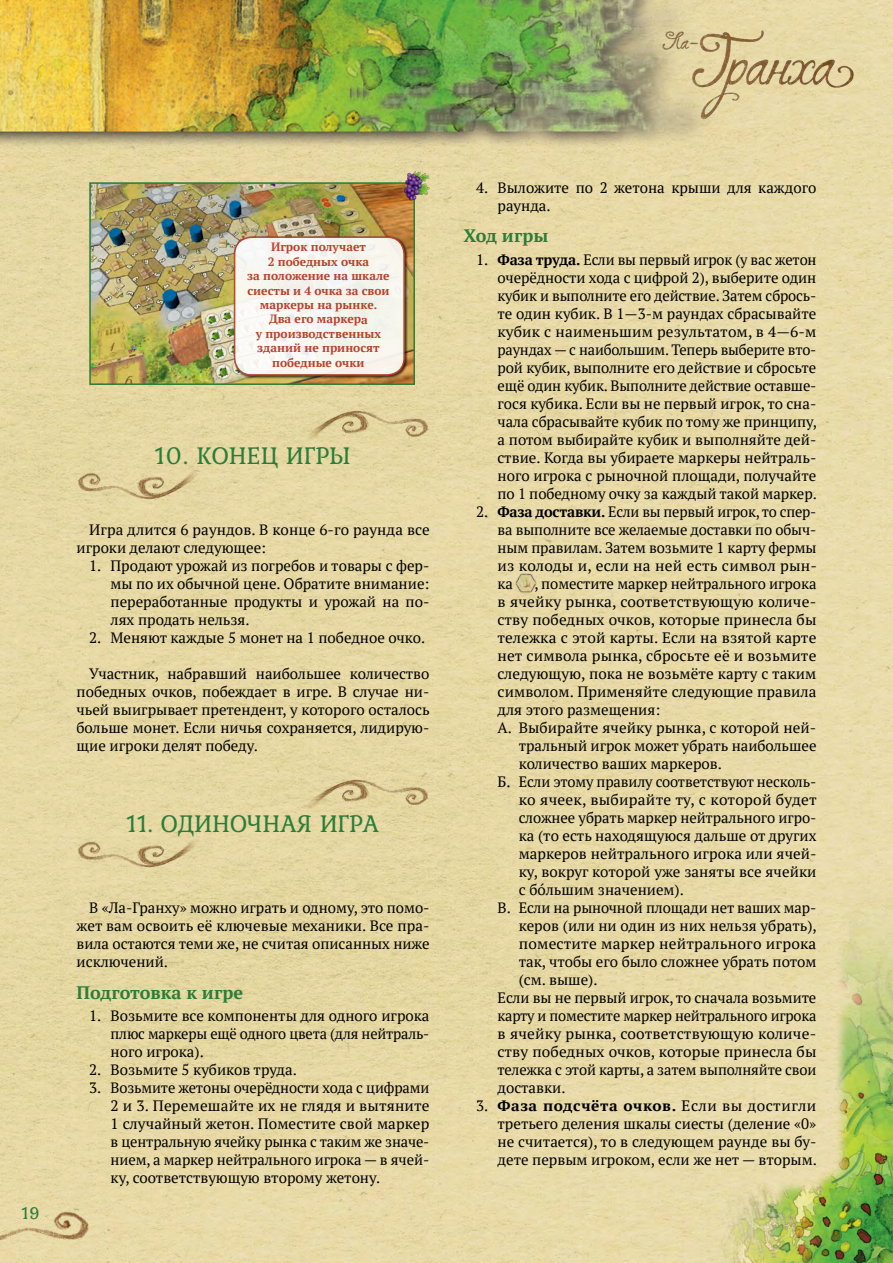
<style>
.page{position:relative;width:893px;height:1263px;background:#fff}
.page>*{position:absolute;margin:0;border:0;box-sizing:border-box;transform-origin:0 0}
.t1{font:25.5px "Kurale";color:#2b7d38}
.t2{font:700 18px "PT Serif";color:#2b7d38}
.t3{font:18px "Kurale";color:#2b7d38}
.t4{font:15px/18px "PT Serif";color:#000;text-align:justify}
.t5{font:700 12px/14.4px "PT Serif";color:#b7412a;text-align:center}
.s1{font-weight:700}
</style>
<div class="page">
<img style="left:0;top:0;width:893px;height:1263px">
<img style="left:646px;top:18px;width:215px;height:107px">
<img style="left:92px;top:185px;width:320px;height:197px">
<div style="left:89px;top:182px;width:326px;height:203px;border:2px solid #2b7d38"></div>
<img style="left:400px;top:171px;width:30px;height:30px">
<div style="left:233px;top:236px;width:175px;height:143px;background:#000;opacity:.75"></div>
<div style="left:235px;top:237px;width:169px;height:138px;background:#f7f6ee;border-radius:17px"></div>
<div style="left:234px;top:236px;width:171px;height:140px;border:2px solid #b7412a;border-radius:17px"></div>
<img style="left:298px;top:409px;width:131px;height:33px">
<img style="left:77px;top:468px;width:131px;height:32px">
<img style="left:298px;top:778px;width:131px;height:32px">
<img style="left:77px;top:837px;width:131px;height:32px">
<div style="left:515px;top:573px;width:22px;height:21px;background:#000;opacity:.75"></div>
<img style="left:516px;top:575px;width:19px;height:17px">
<p class="t3" style="left:22px;top:1199px;width:21px">19</p>
<p class="t5" style="left:247px;top:240px;width:144px">Игрок получает<br>2 победных очка<br>за положение на шкале сиесты и 4 очка за свои маркеры на рынке.<br>Два его маркера<br>у производственных зданий не приносят победные очки</p>
<h1 class="t1" style="left:155px;top:435px;width:197px">10. КОНЕЦ ИГРЫ</h1>
<p class="t4" style="left:77px;top:520px;width:355px;text-indent:13px">Игра длится 6 раундов. В конце 6-го раунда все игроки делают следующее:</p>
<p class="t4" style="left:111px;top:556px;width:320px;text-indent:-21px">1. Продают урожай из погребов и товары с фер&shy;мы по их обычной цене. Обратите внимание: переработанные продукты и урожай на по&shy;лях продать нельзя.</p>
<p class="t4" style="left:89px;top:628px;width:338px">2. Меняют каждые 5 монет на 1 победное очко.</p>
<p class="t4" style="left:77px;top:664px;width:355px;text-indent:13px">Участник, набравший наибольшее количество победных очков, побеждает в игре. В случае ни&shy;чьей выигрывает претендент, у которого осталось больше монет. Если ничья сохраняется, лидирую&shy;щие игроки делят победу.</p>
<h1 class="t1" style="left:127px;top:804px;width:254px">11. ОДИНОЧНАЯ ИГРА</h1>
<p class="t4" style="left:77px;top:898px;width:355px;text-indent:13px">В «Ла-Гранху» можно играть и одному, это помо&shy;жет вам освоить её ключевые механики. Все пра&shy;вила остаются теми же, не считая описанных ниже исключений.</p>
<p class="t2" style="left:77px;top:980px;width:168px">Подготовка к игре</p>
<p class="t4" style="left:111px;top:1006px;width:320px;text-indent:-21px">1. Возьмите все компоненты для одного игрока плюс маркеры ещё одного цвета (для нейтраль&shy;ного игрока).</p>
<p class="t4" style="left:89px;top:1060px;width:209px">2. Возьмите 5 кубиков труда.</p>
<p class="t4" style="left:111px;top:1078px;width:321px;text-indent:-21px">3. Возьмите жетоны очерёдности хода с цифрами 2 и 3. Перемешайте их не глядя и вытяните 1 случайный жетон. Поместите свой маркер в центральную ячейку рынка с таким же значе&shy;нием, а маркер нейтрального игрока — в ячей&shy;ку, соответствующую второму жетону.</p>
<p class="t4" style="left:497px;top:178px;width:320px;text-indent:-21px">4. Выложите по 2 жетона крыши для каждого раунда.</p>
<p class="t2" style="left:463px;top:224px;width:86px">Ход игры</p>
<p class="t4" style="left:497px;top:250px;width:321px;text-indent:-21px">1. <span class="s1">Фаза труда.</span> Если вы первый игрок (у вас жетон очерёдности хода с цифрой 2), выберите один кубик и выполните его действие. Затем сбрось&shy;те один кубик. В 1—3-м раундах сбрасывайте кубик с наименьшим результатом, в 4—6-м раундах — с наибольшим. Теперь выберите вто&shy;рой кубик, выполните его действие и сбросьте ещё один кубик. Выполните действие оставше&shy;гося кубика. Если вы не первый игрок, то сна&shy;чала сбрасывайте кубик по тому же принципу, а потом выбирайте кубик и выполняйте дей&shy;ствие. Когда вы убираете маркеры нейтраль&shy;ного игрока с рыночной площади, получайте по 1 победному очку за каждый такой маркер.</p>
<p class="t4" style="left:497px;top:502px;width:321px;text-indent:-21px">2. <span class="s1">Фаза доставки.</span> Если вы первый игрок, то спер&shy;ва выполните все желаемые доставки по обыч&shy;ным правилам. Затем возьмите 1 карту фермы из колоды и, если на ней есть символ рын&shy;ка</p>
<p class="t4" style="left:534px;top:574px;width:284px">, поместите маркер нейтрального игрока</p>
<p class="t4" style="left:497px;top:592px;width:320px">в ячейку рынка, соответствующую количе-</p>
<p class="t4" style="left:497px;top:610px;width:320px">ству победных очков, которые принесла бы</p>
<p class="t4" style="left:497px;top:628px;width:320px">тележка с этой карты. Если на взятой карте</p>
<p class="t4" style="left:497px;top:646px;width:320px">нет символа рынка, сбросьте её и возьмите</p>
<p class="t4" style="left:497px;top:664px;width:320px">следующую, пока не возьмёте карту с таким</p>
<p class="t4" style="left:497px;top:682px;width:321px">символом. Применяйте следующие правила</p>
<p class="t4" style="left:497px;top:700px;width:164px">для этого размещения:</p>
<p class="t4" style="left:497px;top:718px;width:320px">АА. Выбирайте ячейку рынка, с которой ней-</p>
<p class="t4" style="left:519px;top:736px;width:299px">тральный игрок может убрать наибольшее</p>
<p class="t4" style="left:519px;top:754px;width:205px">количество ваших маркеров.</p>
<p class="t4" style="left:497px;top:772px;width:320px">ББ. Если этому правилу соответствуют несколь-</p>
<p class="t4" style="left:519px;top:790px;width:300px">ко ячеек, выбирайте ту, с которой будет</p>
<p class="t4" style="left:519px;top:808px;width:299px">сложнее убрать маркер нейтрального игро-</p>
<p class="t4" style="left:519px;top:826px;width:299px">ка (то есть находящуюся дальше от других</p>
<p class="t4" style="left:519px;top:844px;width:299px">маркеров нейтрального игрока или ячей-</p>
<p class="t4" style="left:519px;top:862px;width:299px">ку, вокруг которой уже заняты все ячейки</p>
<p class="t4" style="left:519px;top:880px;width:167px">с бóльшим значением).</p>
<p class="t4" style="left:497px;top:898px;width:320px">ВВ. Если на рыночной площади нет ваших мар-</p>
<p class="t4" style="left:519px;top:916px;width:300px">керов (или ни один из них нельзя убрать),</p>
<p class="t4" style="left:519px;top:934px;width:299px">поместите маркер нейтрального игрока</p>
<p class="t4" style="left:519px;top:952px;width:299px">так, чтобы его было сложнее убрать потом</p>
<p class="t4" style="left:519px;top:970px;width:80px">(см. выше).</p>
<p class="t4" style="left:497px;top:988px;width:320px">Если вы не первый игрок, то сначала возьмите</p>
<p class="t4" style="left:497px;top:1006px;width:320px">карту и поместите маркер нейтрального игрока</p>
<p class="t4" style="left:497px;top:1024px;width:320px">в ячейку рынка, соответствующую количе-</p>
<p class="t4" style="left:497px;top:1042px;width:320px">ству победных очков, которые принесла бы</p>
<p class="t4" style="left:497px;top:1060px;width:321px">тележка с этой карты, а затем выполняйте свои</p>
<p class="t4" style="left:497px;top:1078px;width:70px">доставки.</p>
<p class="t4" style="left:497px;top:1096px;width:321px;text-indent:-21px">3. <span class="s1">Фаза подсчёта очков.</span> Если вы достигли третьего деления шкалы сиесты (деление «0» не считается), то в следующем раунде вы бу&shy;дете первым игроком, если же нет — вторым.</p>
</div>
